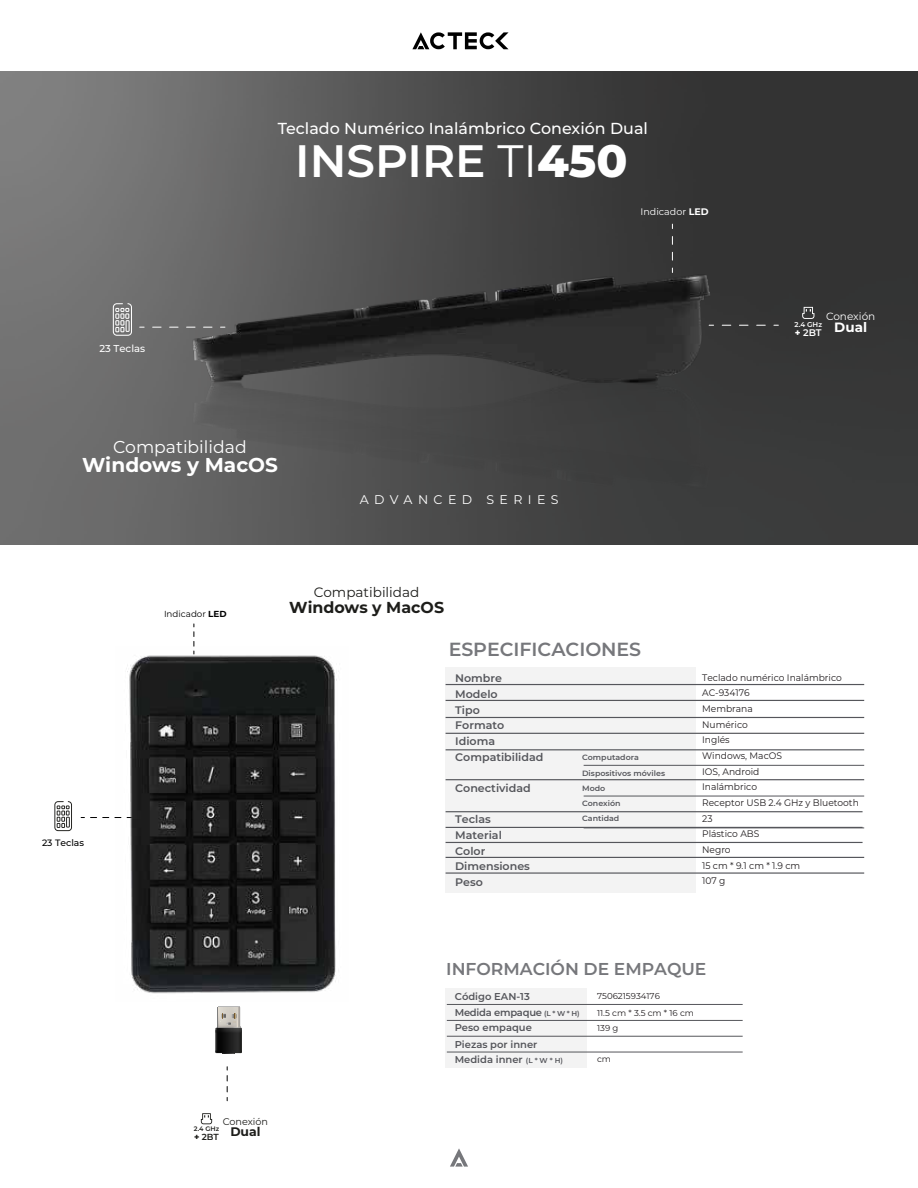
<style>
.page{position:relative;width:918px;height:1188px;background:#fff}
.page>*{position:absolute;margin:0;border:0;box-sizing:border-box;transform-origin:0 0}
.t1{font:600 45.45px "Montserrat";color:#fff}
.t2{font:700 20.1px "Montserrat";color:#fff}
.t3{font:600 19.05px "Montserrat";color:#76777b}
.t4{font:600 17.25px "Montserrat";color:#76777b}
.t5{font:17.25px "Montserrat";color:#fff}
.t6{font:500 15.9px "Montserrat";color:#fff}
.t7{font:700 15.9px "Montserrat";color:#1d1d1a}
.t8{font:13.65px "Montserrat";color:#1d1d1a}
.t9{font:700 13.5px "Montserrat";color:#fff}
.t10{font:12.6px "Montserrat";letter-spacing:.43em;color:#fff}
.t11{font:700 12.45px "Montserrat";color:#1d1d1a}
.t12{font:600 10.95px/15.6px "Montserrat";color:#55565b}
.t13{font:10.5px "Montserrat";color:#fff}
.t14{font:500 10.05px "Montserrat";color:#fff}
.t15{font:600 9.9px/16.2px "Montserrat";color:#55565b}
.t16{font:600 9.9px "Montserrat";letter-spacing:-.025em;color:#55565b}
.t17{font:9.6px "Montserrat";color:#1d1d1a}
.t18{font:600 9.6px "Montserrat";color:#fff}
.t19{font:9.45px/15.6px "Montserrat";color:#221e20;scale:.96 1}
.t20{font:9.45px "Montserrat";color:#fff}
.t21{font:500 9.3px "Montserrat";color:#000}
.t22{font:600 8.85px "Montserrat";color:#1d1d1a}
.t23{font:8.7px "Montserrat";color:#000}
.t24{font:8.55px "Montserrat";color:#221e20}
.t25{font:600 7.65px/15.3px "Montserrat";color:#55565b}
.t26{font:600 7.05px "Montserrat";color:#fff}
.t27{font:600 6.45px "Montserrat";color:#1d1d1a}
.s1{font-weight:400}
.s2{font-weight:800}
.s3{font-weight:700}
.s4{font-size:7.2px}
</style>
<div class="page">
<img style="left:0;top:72px;width:918px;height:473px">
<svg style="left:450px;top:1148px;width:18px;height:19px"></svg>
<svg style="left:412px;top:32px;width:97px;height:17px"></svg>
<div style="left:446px;top:988px;width:141px;height:80px;background:#f3f3f3"></div>
<hr style="left:447px;top:1020px;width:296px;height:1px;background:#55565b">
<hr style="left:447px;top:1036px;width:296px;height:1px;background:#55565b">
<hr style="left:447px;top:1004px;width:296px;height:1px;background:#55565b">
<hr style="left:447px;top:1052px;width:296px;height:1px;background:#55565b">
<div style="left:446px;top:667px;width:250px;height:225px;background:#f3f3f3"></div>
<hr style="left:584px;top:796px;width:280px;height:1px;background:#55565b">
<hr style="left:584px;top:765px;width:280px;height:1px;background:#55565b">
<hr style="left:584px;top:828px;width:280px;height:1px;background:#55565b">
<hr style="left:446px;top:684px;width:418px;height:1px;background:#55565b">
<hr style="left:446px;top:700px;width:418px;height:1px;background:#55565b">
<hr style="left:446px;top:717px;width:418px;height:1px;background:#55565b">
<hr style="left:446px;top:733px;width:418px;height:1px;background:#55565b">
<hr style="left:446px;top:749px;width:418px;height:1px;background:#55565b">
<hr style="left:446px;top:779px;width:418px;height:1px;background:#55565b">
<hr style="left:446px;top:872px;width:418px;height:2px;background:#55565b">
<hr style="left:446px;top:842px;width:417px;height:1px;background:#55565b">
<hr style="left:446px;top:827px;width:417px;height:1px;background:#55565b">
<hr style="left:446px;top:811px;width:417px;height:1px;background:#55565b">
<hr style="left:446px;top:857px;width:418px;height:1px;background:#55565b">
<svg style="left:729px;top:325px;width:36px;height:1px"></svg>
<svg style="left:140px;top:327px;width:32px;height:1px"></svg>
<svg style="left:91px;top:817px;width:25px;height:1px"></svg>
<svg style="left:227px;top:1076px;width:1px;height:25px"></svg>
<svg style="left:194px;top:624px;width:1px;height:23px"></svg>
<svg style="left:215px;top:1028px;width:27px;height:25px"></svg>
<svg style="left:215px;top:1007px;width:26px;height:26px"></svg>
<svg style="left:201px;top:1113px;width:11px;height:11px"></svg>
<svg style="left:802px;top:307px;width:12px;height:12px"></svg>
<img style="left:172px;top:240px;width:557px;height:109px">
<img style="left:172px;top:349px;width:557px;height:174px">
<img style="left:116px;top:650px;width:221px;height:344px">
<svg style="left:54px;top:801px;width:18px;height:30px"></svg>
<svg style="left:113px;top:303px;width:19px;height:33px"></svg>
<h3 class="t6" style="left:278px;top:119px;width:372px">Teclado Numérico Inalámbrico Conexión Dual</h3>
<h1 class="t1" style="left:295px;top:136px;width:334px">INSPIRE <span class="s1">TI</span><span class="s2">450</span></h1>
<p class="t20" style="left:641px;top:208px;width:70px">Indicador <span class="s3">LED</span></p>
<p class="t14" style="left:99px;top:342px;width:47px">23 Teclas</p>
<p class="t13" style="left:826px;top:312px;width:51px">Conexión</p>
<h3 class="t9" style="left:834px;top:321px;width:34px">Dual</h3>
<p class="t26" style="left:795px;top:320px;width:29px">2.4 GHz</p>
<p class="t18" style="left:795px;top:327px;width:28px"><span class="s2">+</span> 2BT</p>
<h3 class="t5" style="left:113px;top:440px;width:135px">Compatibilidad</h3>
<h2 class="t2" style="left:82px;top:457px;width:197px">Windows y MacOS</h2>
<h3 class="t10" style="left:360px;top:495px;width:200px">ADVANCED SERIES</h3>
<p class="t21" style="left:42px;top:837px;width:44px">23 Teclas</p>
<p class="t23" style="left:164px;top:610px;width:64px">Indicador <span class="s3">LED</span></p>
<h3 class="t8" style="left:314px;top:587px;width:107px">Compatibilidad</h3>
<h3 class="t7" style="left:289px;top:600px;width:156px">Windows y MacOS</h3>
<h3 class="t3" style="left:449px;top:639px;width:194px">ESPECIFICACIONES</h3>
<p class="t12" style="left:455px;top:671px;width:90px">Nombre<br>Modelo<br>Tipo<br>Formato<br>Idioma<br>Compatibilidad</p>
<p class="t12" style="left:455px;top:780px;width:77px">Conectividad</p>
<p class="t12" style="left:455px;top:812px;width:76px">Teclas<br>Material<br>Color<br>Dimensiones<br>Peso</p>
<p class="t25" style="left:582px;top:750px;width:84px">Computadora<br>Dispositivos móviles<br>Modo<br>Conexión<br>Cantidad</p>
<p class="t19" style="left:702px;top:670px;width:165px">Teclado numérico Inalámbrico<br>AC-934176<br>Membrana<br>Numérico<br>Inglés<br>Windows, MacOS<br>IOS, Android<br>Inalámbrico<br>Receptor USB 2.4 GHz y Bluetooth<br>23<br>Plástico ABS<br>Negro<br>15 cm * 9.1 cm * 1.9 cm<br>107 g</p>
<p class="t17" style="left:223px;top:1118px;width:47px">Conexión</p>
<h3 class="t11" style="left:230px;top:1126px;width:32px">Dual</h3>
<p class="t27" style="left:194px;top:1126px;width:27px">2.4 GHz</p>
<p class="t22" style="left:194px;top:1132px;width:26px"><span class="s2">+</span> 2BT</p>
<h3 class="t4" style="left:446px;top:960px;width:262px">INFORMACIÓN DE EMPAQUE</h3>
<p class="t15" style="left:455px;top:989px;width:77px">Código EAN-13</p>
<p class="t15" style="left:455px;top:1020px;width:84px">Peso empaque<br>Piezas por inner</p>
<p class="t16" style="left:455px;top:1007px;width:126px">Medida empaque <span class="s4">(L * W * H)</span></p>
<p class="t15" style="left:455px;top:1052px;width:110px">Medida inner <span class="s4">(L * W * H)</span></p>
<p class="t24" style="left:597px;top:993px;width:64px">7506215934176</p>
<p class="t24" style="left:597px;top:1024px;width:23px">139 g</p>
<p class="t24" style="left:597px;top:1056px;width:15px">cm</p>
<p class="t24" style="left:597px;top:1010px;width:99px">11.5 cm * 3.5 cm * 16 cm</p>
</div>
